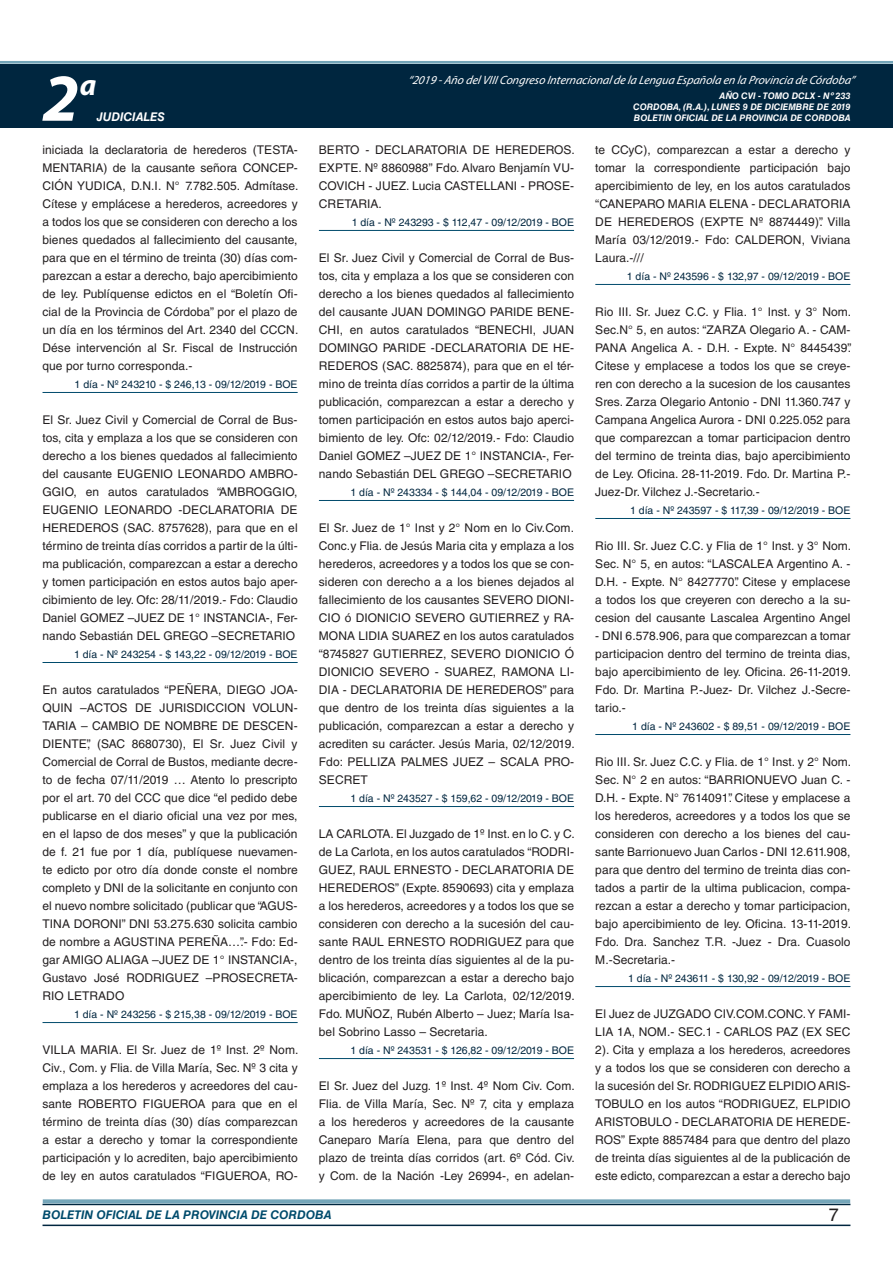
<style>
.page{position:relative;width:893px;height:1263px;background:#fff}
.page>*{position:absolute;margin:0;border:0;box-sizing:border-box;transform-origin:0 0}
.t1{font:italic 700 67.5px "Myriad Pro";color:#fff}
.t2{font:italic 700 30px "Myriad Pro";color:#fff}
.t3{font:18px "Helvetica LT Std";color:#231f20}
.t4{font:12px/18px "Helvetica LT Std";letter-spacing:.005em;color:#231f20;text-align:justify}
.t5{font:italic 12px "Myriad Pro";color:#fff}
.t6{font:italic 700 12px "Helvetica LT Std";color:#004b6c}
.t7{font:italic 700 12px "Helvetica LT Std";color:#fff}
.t8{font:10.5px "Helvetica LT Std";color:#00263f}
.t9{font:italic 700 9px/10.8px "Helvetica LT Std";color:#fff;text-align:right}
</style>
<div class="page">
<div style="left:0;top:61px;width:893px;height:6px;background:#fff;opacity:.75"></div>
<div style="left:0;top:64px;width:893px;height:64px;background:#00263f"></div>
<hr style="left:43px;top:1224px;width:807px;height:2px;background:#00263f">
<div style="left:42px;top:1198px;width:809px;height:8px;background:#fff;opacity:.75"></div>
<hr style="left:43px;top:392px;width:255px;height:1px;background:#004b6c">
<hr style="left:43px;top:662px;width:255px;height:1px;background:#004b6c">
<hr style="left:43px;top:1022px;width:255px;height:1px;background:#004b6c">
<hr style="left:319px;top:230px;width:255px;height:1px;background:#004b6c">
<hr style="left:319px;top:500px;width:255px;height:1px;background:#004b6c">
<hr style="left:319px;top:806px;width:255px;height:1px;background:#004b6c">
<hr style="left:319px;top:1058px;width:255px;height:1px;background:#004b6c">
<hr style="left:595px;top:284px;width:255px;height:1px;background:#004b6c">
<hr style="left:595px;top:518px;width:255px;height:1px;background:#004b6c">
<hr style="left:595px;top:734px;width:255px;height:1px;background:#004b6c">
<hr style="left:595px;top:986px;width:255px;height:1px;background:#004b6c">
<h2 class="t2" style="left:80px;top:66px;width:18px">a</h2>
<p class="t5" style="left:408px;top:72px;width:448px">“2019 -Año delVIIICongreso Internacionalde la Lengua Esp añola en la Provincia de Córdoba”</p>
<h1 class="t1" style="left:43px;top:54px;width:38px">2</h1>
<p class="t9" style="left:633px;top:91px;width:219px">AÑO CVI - TOMO DCLX - Nº 233<br>CORDOBA, (R.A.), LUNES 9 DE DICIEMBRE DE 2019</p>
<p class="t7" style="left:97px;top:110px;width:70px">JUDICIALES</p>
<p class="t9" style="left:634px;top:112px;width:218px">BOLETIN OFICIAL DE LA PROVINCIA DE CORDOBA</p>
<p class="t4" style="left:43px;top:141px;width:257px">iniciada la declaratoria de herederos (TESTA-MENTARIA) de la causante señora CONCEP-CIÓN YUDICA, D.N.I. N° 7.782.505. Admítase.<br>Cítese y emplácese a herederos, acreedores y a todos los que se consideren con derecho a los bienes quedados al fallecimiento del causante, para que en el término de treinta (30) días com&shy;parezcan a estar a derecho, bajo apercibimiento de ley. Publíquense edictos en el “Boletín Ofi&shy;cial de la Provincia de Córdoba” por el plazo de un día en los términos del Art. 2340 del CCCN.<br>Dése intervención al Sr. Fiscal de Instrucción que por turno corresponda.-</p>
<p class="t8" style="left:75px;top:378px;width:225px">1 día - Nº 243210 - $ 246,13 - 09/12/2019 - BOE</p>
<p class="t4" style="left:43px;top:411px;width:257px">El Sr. Juez Civil y Comercial de Corral de Bus&shy;tos, cita y emplaza a los que se consideren con derecho a los bienes quedados al fallecimiento del causante EUGENIO LEONARDO AMBRO-GGIO, en autos caratulados “AMBROGGIO, EUGENIO LEONARDO -DECLARATORIA DE HEREDEROS (SAC. 8757628), para que en el término de treinta días corridos a partir de la últi&shy;ma publicación, comparezcan a estar a derecho y tomen participación en estos autos bajo aper&shy;cibimiento de ley. Ofc: 28/11/2019.- Fdo: Claudio Daniel GOMEZ –JUEZ DE 1° INSTANCIA-, Fer&shy;nando Sebastián DEL GREGO –SECRETARIO</p>
<p class="t8" style="left:74px;top:648px;width:225px">1 día - Nº 243254 - $ 143,22 - 09/12/2019 - BOE</p>
<p class="t4" style="left:43px;top:681px;width:257px">En autos caratulados “PEÑERA, DIEGO JOA-QUIN –ACTOS DE JURISDICCION VOLUN-TARIA – CAMBIO DE NOMBRE DE DESCEN-DIENTE”, (SAC 8680730), El Sr. Juez Civil y Comercial de Corral de Bustos, mediante decre&shy;to de fecha 07/11/2019 … Atento lo prescripto por el art. 70 del CCC que dice “el pedido debe publicarse en el diario oficial una vez por mes, en el lapso de dos meses” y que la publicación de f. 21 fue por 1 día, publíquese nuevamen&shy;te edicto por otro día donde conste el nombre completo y DNI de la solicitante en conjunto con el nuevo nombre solicitado (publicar que “AGUS-TINA DORONI” DNI 53.275.630 solicita cambio de nombre a AGUSTINA PEREÑA…”.- Fdo: Ed&shy;gar AMIGO ALIAGA –JUEZ DE 1° INSTANCIA-, Gustavo José RODRIGUEZ –PROSECRETA-RIO LETRADO</p>
<p class="t8" style="left:74px;top:1008px;width:225px">1 día - Nº 243256 - $ 215,38 - 09/12/2019 - BOE</p>
<p class="t4" style="left:43px;top:1041px;width:257px">VILLA MARIA. El Sr. Juez de 1º Inst. 2º Nom.<br>Civ., Com. y Flia. de Villa María, Sec. Nº 3 cita y emplaza a los herederos y acreedores del cau&shy;sante ROBERTO FIGUEROA para que en el término de treinta días (30) días comparezcan a estar a derecho y tomar la correspondiente participación y lo acrediten, bajo apercibimiento de ley en autos caratulados “FIGUEROA, RO-</p>
<p class="t4" style="left:319px;top:141px;width:257px">BERTO - DECLARATORIA DE HEREDEROS.<br>EXPTE. Nº 8860988” Fdo. Alvaro Benjamín VU-COVICH - JUEZ. Lucia CASTELLANI - PROSE-CRETARIA.</p>
<p class="t8" style="left:352px;top:216px;width:224px">1 día - Nº 243293 - $ 112,47 - 09/12/2019 - BOE</p>
<p class="t4" style="left:319px;top:249px;width:257px">El Sr. Juez Civil y Comercial de Corral de Bus&shy;tos, cita y emplaza a los que se consideren con derecho a los bienes quedados al fallecimiento del causante JUAN DOMINGO PARIDE BENE-CHI, en autos caratulados “BENECHI, JUAN DOMINGO PARIDE -DECLARATORIA DE HE-REDEROS (SAC. 8825874), para que en el tér&shy;mino de treinta días corridos a partir de la última publicación, comparezcan a estar a derecho y tomen participación en estos autos bajo aperci&shy;bimiento de ley. Ofc: 02/12/2019.- Fdo: Claudio Daniel GOMEZ –JUEZ DE 1° INSTANCIA-, Fer&shy;nando Sebastián DEL GREGO –SECRETARIO</p>
<p class="t8" style="left:350px;top:486px;width:225px">1 día - Nº 243334 - $ 144,04 - 09/12/2019 - BOE</p>
<p class="t4" style="left:319px;top:519px;width:257px">El Sr. Juez de 1° Inst y 2° Nom en lo Civ.Com.<br>Conc.y Flia. de Jesús Maria cita y emplaza a los herederos, acreedores y a todos los que se con&shy;sideren con derecho a a los bienes dejados al fallecimiento de los causantes SEVERO DIONI-CIO ó DIONICIO SEVERO GUTIERREZ y RA-MONA LIDIA SUAREZ en los autos caratulados “8745827 GUTIERREZ, SEVERO DIONICIO Ó DIONICIO SEVERO - SUAREZ, RAMONA LI-DIA - DECLARATORIA DE HEREDEROS” para que dentro de los treinta días siguientes a la publicación, comparezcan a estar a derecho y acrediten su carácter. Jesús Maria, 02/12/2019.<br>Fdo: PELLIZA PALMES JUEZ – SCALA PRO-SECRET</p>
<p class="t8" style="left:350px;top:792px;width:225px">1 día - Nº 243527 - $ 159,62 - 09/12/2019 - BOE</p>
<p class="t4" style="left:319px;top:825px;width:257px">LA CARLOTA. El Juzgado de 1º Inst. en lo C. y C. de La Carlota, en los autos caratulados “RODRI-GUEZ, RAUL ERNESTO - DECLARATORIA DE HEREDEROS” (Expte. 8590693) cita y emplaza a los herederos, acreedores y a todos los que se consideren con derecho a la sucesión del cau&shy;sante RAUL ERNESTO RODRIGUEZ para que dentro de los treinta días siguientes al de la pu&shy;blicación, comparezcan a estar a derecho bajo apercibimiento de ley. La Carlota, 02/12/2019.<br>Fdo. MUÑOZ, Rubén Alberto – Juez; María Isa&shy;bel Sobrino Lasso – Secretaria.</p>
<p class="t8" style="left:350px;top:1044px;width:225px">1 día - Nº 243531 - $ 126,82 - 09/12/2019 - BOE</p>
<p class="t4" style="left:319px;top:1077px;width:257px">El Sr. Juez del Juzg. 1º Inst. 4º Nom Civ. Com.<br>Flia. de Villa María, Sec. Nº 7, cita y emplaza a los herederos y acreedores de la causante Caneparo María Elena, para que dentro del plazo de treinta días corridos (art. 6º Cód. Civ. y Com. de la Nación -Ley 26994-, en adelan-</p>
<p class="t4" style="left:595px;top:141px;width:257px">te CCyC), comparezcan a estar a derecho y tomar la correspondiente participación bajo apercibimiento de ley, en los autos caratulados “CANEPARO MARIA ELENA - DECLARATORIA DE HEREDEROS (EXPTE Nº 8874449)”. Villa María 03/12/2019.- Fdo: CALDERON, Viviana Laura.-///</p>
<p class="t8" style="left:627px;top:270px;width:225px">1 día - Nº 243596 - $ 132,97 - 09/12/2019 - BOE</p>
<p class="t4" style="left:595px;top:303px;width:258px">Rio III. Sr. Juez C.C. y Flia. 1° Inst. y 3° Nom.<br>Sec.N° 5, en autos: “ZARZA Olegario A. - CAM-PANA Angelica A. - D.H. - Expte. N° 8445439”.<br>Citese y emplacese a todos los que se creye&shy;ren con derecho a la sucesion de los causantes Sres. Zarza Olegario Antonio - DNI 11.360.747 y Campana Angelica Aurora - DNI 0.225.052 para que comparezcan a tomar participacion dentro del termino de treinta dias, bajo apercibimiento de Ley. Oficina. 28-11-2019. Fdo. Dr. Martina P.- Juez-Dr. Vilchez J.-Secretario.-</p>
<p class="t8" style="left:630px;top:504px;width:222px">1 día - Nº 243597 - $ 117,39 - 09/12/2019 - BOE</p>
<p class="t4" style="left:595px;top:537px;width:257px">Rio III. Sr. Juez C.C. y Flia de 1° Inst. y 3° Nom.<br>Sec. N° 5, en autos: “LASCALEA Argentino A. - D.H. - Expte. N° 8427770”. Citese y emplacese a todos los que creyeren con derecho a la su&shy;cesion del causante Lascalea Argentino Angel</p>
<p class="t4" style="left:595px;top:627px;width:257px">- DNI 6.578.906, para que comparezcan a tomar participacion dentro del termino de treinta dias, bajo apercibimiento de ley. Oficina. 26-11-2019.<br>Fdo. Dr. Martina P.-Juez- Dr. Vilchez J.-Secre&shy;tario.-</p>
<p class="t8" style="left:632px;top:720px;width:220px">1 día - Nº 243602 - $ 89,51 - 09/12/2019 - BOE</p>
<p class="t4" style="left:595px;top:753px;width:257px">Rio III. Sr. Juez C.C. y Flia. de 1° Inst. y 2° Nom.<br>Sec. N° 2 en autos: “BARRIONUEVO Juan C. - D.H. - Expte. N° 7614091”. Citese y emplacese a los herederos, acreedores y a todos los que se consideren con derecho a los bienes del cau&shy;sante Barrionuevo Juan Carlos - DNI 12.611.908, para que dentro del termino de treinta dias con&shy;tados a partir de la ultima publicacion, compa&shy;rezcan a estar a derecho y tomar participacion, bajo apercibimiento de ley. Oficina. 13-11-2019.<br>Fdo. Dra. Sanchez T.R. -Juez - Dra. Cuasolo M.-Secretaria.-</p>
<p class="t8" style="left:628px;top:972px;width:224px">1 día - Nº 243611 - $ 130,92 - 09/12/2019 - BOE</p>
<p class="t4" style="left:595px;top:1005px;width:257px">El Juez de JUZGADO CIV.COM.CONC. Y FAMI-LIA 1A, NOM.- SEC.1 - CARLOS PAZ (EX SEC 2). Cita y emplaza a los herederos, acreedores y a todos los que se consideren con derecho a la sucesión del Sr. RODRIGUEZ ELPIDIO ARIS-TOBULO en los autos “RODRIGUEZ, ELPIDIO ARISTOBULO - DECLARATORIA DE HEREDE-ROS” Expte 8857484 para que dentro del plazo de treinta días siguientes al de la publicación de este edicto, comparezcan a estar a derecho bajo</p>
<p class="t6" style="left:43px;top:1208px;width:290px">BOLETIN OFICIAL DE LA PROVINCIA DE CORDOBA</p>
<h3 class="t3" style="left:829px;top:1204px;width:12px">7</h3>
</div>
